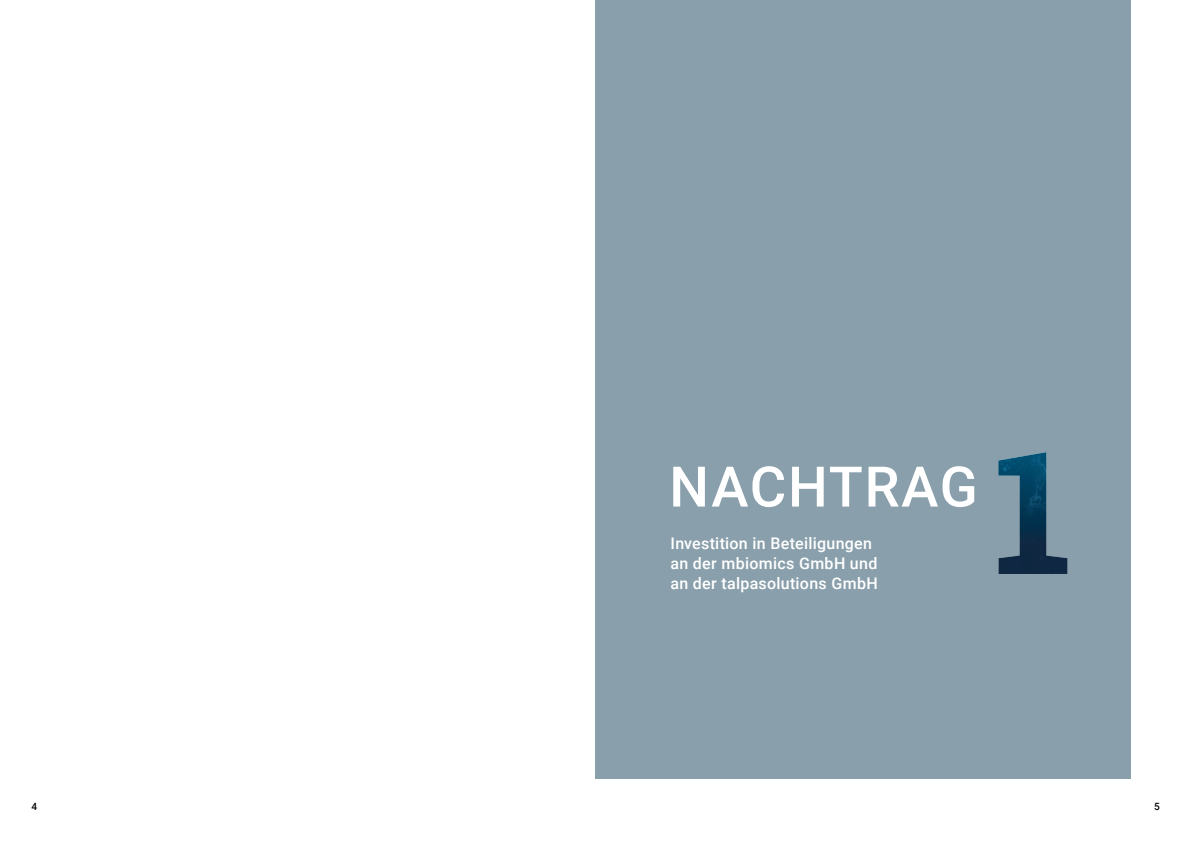
<style>
.page{position:relative;width:1191px;height:842px;background:#fff}
.page>*{position:absolute;margin:0;border:0;box-sizing:border-box;transform-origin:0 0}
.t1{font:500 56px "Roboto";letter-spacing:.03em;color:#fff}
.t2{font:500 16px/20px "Roboto";letter-spacing:.02em;color:#fff}
.t3{font:500 10px "Roboto";color:#000}
</style>
<div class="page">
<div style="left:595px;top:0;width:536px;height:778px;background:#899fab"></div>
<img style="left:998px;top:452px;width:69px;height:122px">
<h1 class="t1" style="left:669px;top:447px;width:310px">NACHTRAG</h1>
<p class="t2" style="left:670px;top:533px;width:209px">Investition in Beteiligungen an der mbiomics GmbH und an der talpasolutions GmbH</p>
<p class="t3" style="left:31px;top:799px;width:7px">4</p>
<p class="t3" style="left:1154px;top:800px;width:7px">5</p>
</div>
